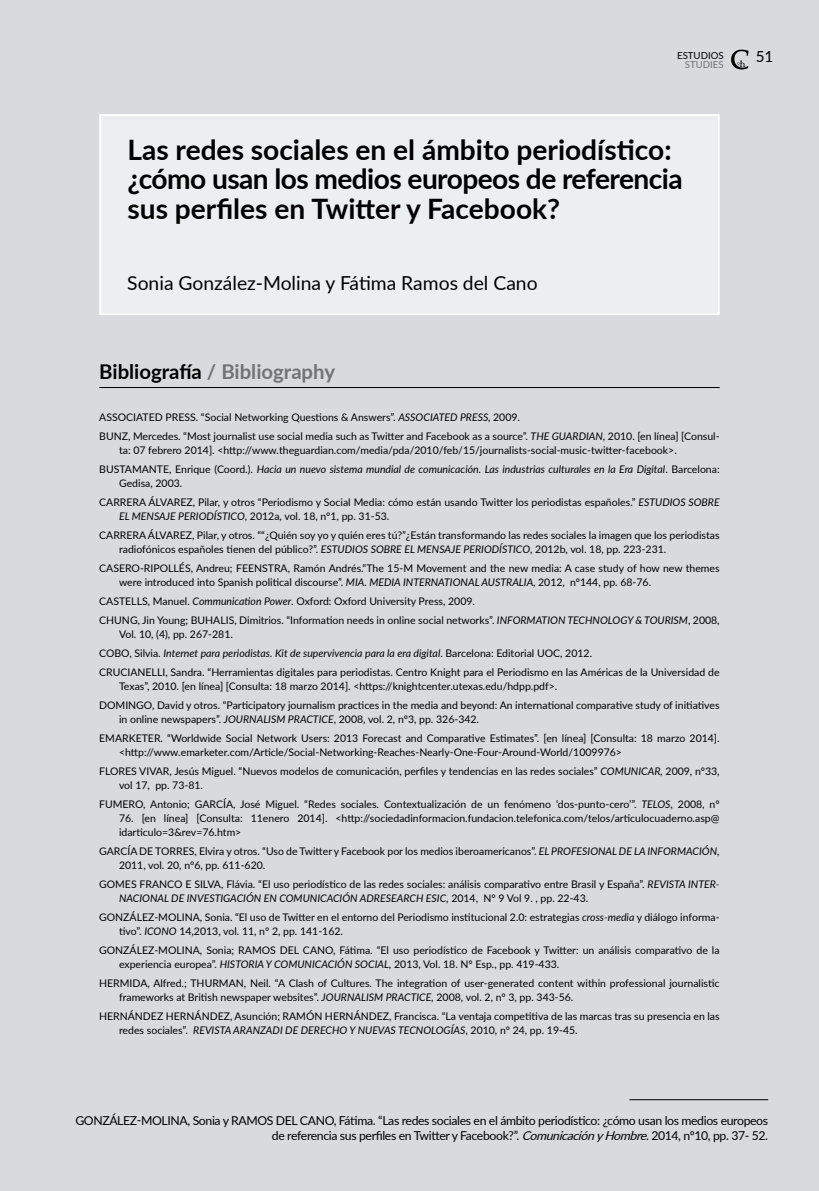
<style>
.page{position:relative;width:819px;height:1191px;background:#d8dade}
.page>*{position:absolute;margin:0;border:0;box-sizing:border-box;transform-origin:0 0}
.t1{font:700 28.18px/29.6px "Lato";color:#000}
.t2{font:700 20.3px "Lato";color:#727277}
.t3{font:19.25px "Lato";color:#000}
.t4{font:15.22px "Lato";color:#000}
.t5{font:12.25px/15.8px "Lato";letter-spacing:-.03em;color:#000;text-align:right}
.t6{font:10.5px/14px "Lato";color:#000}
.t7{font:italic 10.5px/14px "Lato";color:#000}
.t8{font:9.62px "Lato";color:#000}
.t9{font:9.62px "Lato";color:#727277}
.s1{color:#000}
.s2{font-style:italic}
.s3{font-style:normal}
</style>
<div class="page">
<svg style="left:731px;top:50px;width:17px;height:19px"></svg>
<hr style="left:629px;top:1099px;width:139px;height:1px;background:#000">
<div style="left:99px;top:114px;width:620px;height:201px;background:#edeef0;border:2px solid #fff"></div>
<hr style="left:99px;top:387px;width:620px;height:1px;background:#000">
<p class="t8" style="left:677px;top:48px;width:48px">estudios</p>
<h3 class="t4" style="left:755px;top:46px;width:19px">51</h3>
<p class="t9" style="left:684px;top:58px;width:40px">studies</p>
<h1 class="t1" style="left:127px;top:133px;width:556px">Las redes sociales en el ámbito periodístico: ¿cómo usan los medios europeos de referencia sus perfiles en Twitter y Facebook?</h1>
<h3 class="t3" style="left:127px;top:270px;width:412px">Sonia González-Molina y Fátima Ramos del Cano</h3>
<h2 class="t2" style="left:99px;top:356px;width:237px"><span class="s1">Bibliografía</span> / Bibliography</h2>
<p class="t6" style="left:99px;top:407px;width:622px;line-height:18.9px;text-indent:96px">. “Social Networking Questions &amp; Answers”. <span class="s2">ASSOCIATED PRESS,</span> 2009.<br>BU NZ, Mercedes. “Most journalist use social media such as Twitter and Facebook as a source”. <span class="s2">THE GUARDIAN,</span> 2010. [en línea] [Consul-</p>
<p class="t6" style="left:99px;top:440px;width:579px;line-height:18.9px;text-indent:20px">ta: 07 febrero 2014]. &lt;http://www.theguardian.com/media/pda/2010/feb/15/journalists-social-music-twitter-facebook&gt;.<br>Bustamant</p>
<p class="t6" style="left:99px;top:410px;width:15px">ASSO</p>
<p class="t6" style="left:126px;top:410px;width:53px">CIATED PRESS</p>
<p class="t7" style="left:119px;top:462px;width:602px;text-indent:44px"><span class="s3">e, Enrique (Coord.).</span> Hacia un nuevo sistema mundial de comunicación. Las industrias culturales en la Era Digital<span class="s3">. Barcelona:<br>Gedisa, 2003.</span></p>
<p class="t6" style="left:119px;top:495px;width:602px;text-indent:-20px">Carrera Álvarez, Pilar, y otros “Periodismo y Social Media: cómo están usando Twitter los periodistas españoles.” <span class="s2">ESTUDIOS SOBRE<br>EL MENSAJE PERIODÍSTICO</span>, 2012a, vol. 18, nº1, pp. 31-53.</p>
<p class="t6" style="left:119px;top:528px;width:602px;text-indent:-20px">Carrera Álvarez, Pilar, y otros. ““¿Quién soy yo y quién eres tú?”¿Están transformando las redes sociales la imagen que los periodistas radiofónicos españoles tienen del público?”. <span class="s2">ESTUDIOS SOBRE EL MENSAJE PERIODÍSTICO</span>, 2012b, vol. 18, pp. 223-231.</p>
<p class="t6" style="left:99px;top:561px;width:22px">CASERO</p>
<p class="t6" style="left:119px;top:561px;width:602px;text-indent:21px">-RIPOLLÉS, Andreu; FEENSTRA, Ramón Andrés.“The 15-M Movement and the new media: A case study of how new themes were introduced into Spanish political discourse”. <span class="s2">MIA. MEDIA INTERNATIONAL AUSTRALIA,</span> 2012, nº144, pp. 68-76.</p>
<p class="t6" style="left:99px;top:591px;width:622px;line-height:18.9px">CASTELLS, Manuel. <span class="s2">Communication Power</span>. Oxford: Oxford University Press, 2009.<br>CHU NG, Jin Young; BU HALIS, Dimitrios. “Information needs in online social networks”. <span class="s2">INFORMATION TECHNOLOGY &amp; TOURISM</span>, 2008,</p>
<p class="t6" style="left:99px;top:624px;width:622px;line-height:18.9px;text-indent:20px">Vol. 10, (4), pp. 267-281.<br>COBO, Silvia. <span class="s2">Internet para periodistas. Kit de supervivencia para la era digital</span>. Barcelona: Editorial UOC, 2012.<br>CRU CIANELLI, Sandra. “Herramientas digitales para periodistas. Centro Knight para el Periodismo en las Américas de la Universidad de</p>
<p class="t6" style="left:99px;top:676px;width:622px;line-height:18.9px;text-indent:20px">Texas”, 2010. [en línea] [Consulta: 18 marzo 2014]. &lt;https://knightcenter.utexas.edu/hdpp.pdf&gt;.<br>DOMINGO, David y otros. “Participatory journalism practices in the media and beyond: An international comparative study of initiatives</p>
<p class="t6" style="left:99px;top:709px;width:622px;line-height:18.9px;text-indent:20px">in online newspapers”. <span class="s2">JOURNALISM PRACTICE</span>, 2008, vol. 2, nº3, pp. 326-342.<br>EMarketer. “Worldwide Social Network Users: 2013 Forecast and Comparative Estimates”. [en línea] [Consulta: 18 marzo 2014].</p>
<p class="t6" style="left:99px;top:742px;width:622px;line-height:18.9px;text-indent:20px">&lt;http://www.emarketer.com/Article/Social-Networking-Reaches-Nearly-One-Four-Around-World/1009976&gt;<br>Flores Vivar, Jesús Miguel. “Nuevos modelos de comunicación, perfiles y tendencias en las redes sociales” <span class="s2">COMUNICAR,</span> 2009, nº33,</p>
<p class="t6" style="left:99px;top:775px;width:105px;line-height:18.9px;text-indent:20px">vol 17, pp. 73-81.<br>FUMERO</p>
<p class="t6" style="left:143px;top:796px;width:577px">, Antonio; GARCÍA, José Miguel. “Redes sociales. Contextualización de un fenómeno ‘dos-punto-cero’”. <span class="s2">TELOS</span>, 2008, nº</p>
<p class="t6" style="left:119px;top:810px;width:602px">76. [en línea] [Consulta: 11enero 2014]. &lt;http://sociedadinformacion.fundacion.telefonica.com/telos/articulocuaderno.asp@ idarticulo=3&amp;rev=76.htm&gt;</p>
<p class="t6" style="left:99px;top:843px;width:70px">GARCÍA DE TORRES</p>
<p class="t6" style="left:119px;top:843px;width:602px;text-indent:75px">, Elvira y otros. “Uso de Twitter y Facebook por los medios iberoamericanos”. <span class="s2">EL PROFESIONAL DE LA INFORMACIÓN</span>,<br>2011, vol. 20, nº6, pp. 611-620.</p>
<p class="t6" style="left:99px;top:876px;width:62px">Gom es Franc</p>
<p class="t6" style="left:174px;top:876px;width:27px">o e Silva</p>
<p class="t6" style="left:119px;top:876px;width:602px;text-indent:102px">, Flávia. “El uso periodístico de las redes sociales: análisis comparativo entre Brasil y España”. <span class="s2">REVISTA INTER-<br>NACIONAL DE INVESTIGACIÓN EN COMUNICACIÓN ADRESEARCH ESIC</span>, 2014, Nº 9 Vol 9. , pp. 22-43.</p>
<p class="t6" style="left:119px;top:909px;width:602px;text-indent:-20px">GONZÁLEZ-MOLINA, Sonia. “El uso de Twitter en el entorno del Periodismo institucional 2.0: estrategias <span class="s2">cross-media</span> y diálogo informa&shy;tivo”. <span class="s2">ICONO</span> 14,2013, vol. 11, nº 2, pp. 141-162.</p>
<p class="t6" style="left:119px;top:942px;width:602px;text-indent:-20px">GONZÁLEZ-MOLINA, Sonia; RAMOS DEL CANO, Fátima. “El uso periodístico de Facebook y Twitter: un análisis comparativo de la experiencia europea”. <span class="s2">HISTORIA Y COMUNICACIÓN SOCIAL,</span> 2013, Vol. 18. Nº Esp., pp. 419-433.</p>
<p class="t6" style="left:119px;top:975px;width:602px;text-indent:-20px">HERMIDA, Alfred.; THURMAN, Neil. “A Clash of Cultures. The integration of user-generated content within professional journalistic frameworks at British newspaper websites”. <span class="s2">JOURNALISM PRACTICE,</span> 2008, vol. 2, nº 3, pp. 343-56.</p>
<p class="t6" style="left:119px;top:1008px;width:602px;text-indent:-20px">HERNÁNDEZ HERNÁNDEZ, Asunción; RAMÓN HERNÁNDEZ, Francisca. “La ventaja competitiva de las marcas tras su presencia en las redes sociales”. <span class="s2">REVISTA ARANZADI DE DERECHO Y NUEVAS TECNOLOGÍAS</span>, 2010, nº 24, pp. 19-45.</p>
<p class="t5" style="left:75px;top:1111px;width:694px">González-Molina, Sonia y Ram os del Cano, Fátima. “Las redes sociales en el ámbito periodístico: ¿cómo usan los medios europeos de referencia sus perfiles en Twitter y Facebook?”. <span class="s2">ComunicaciónyHombre</span>. 2014, nº10, pp. 37- 52.</p>
</div>
